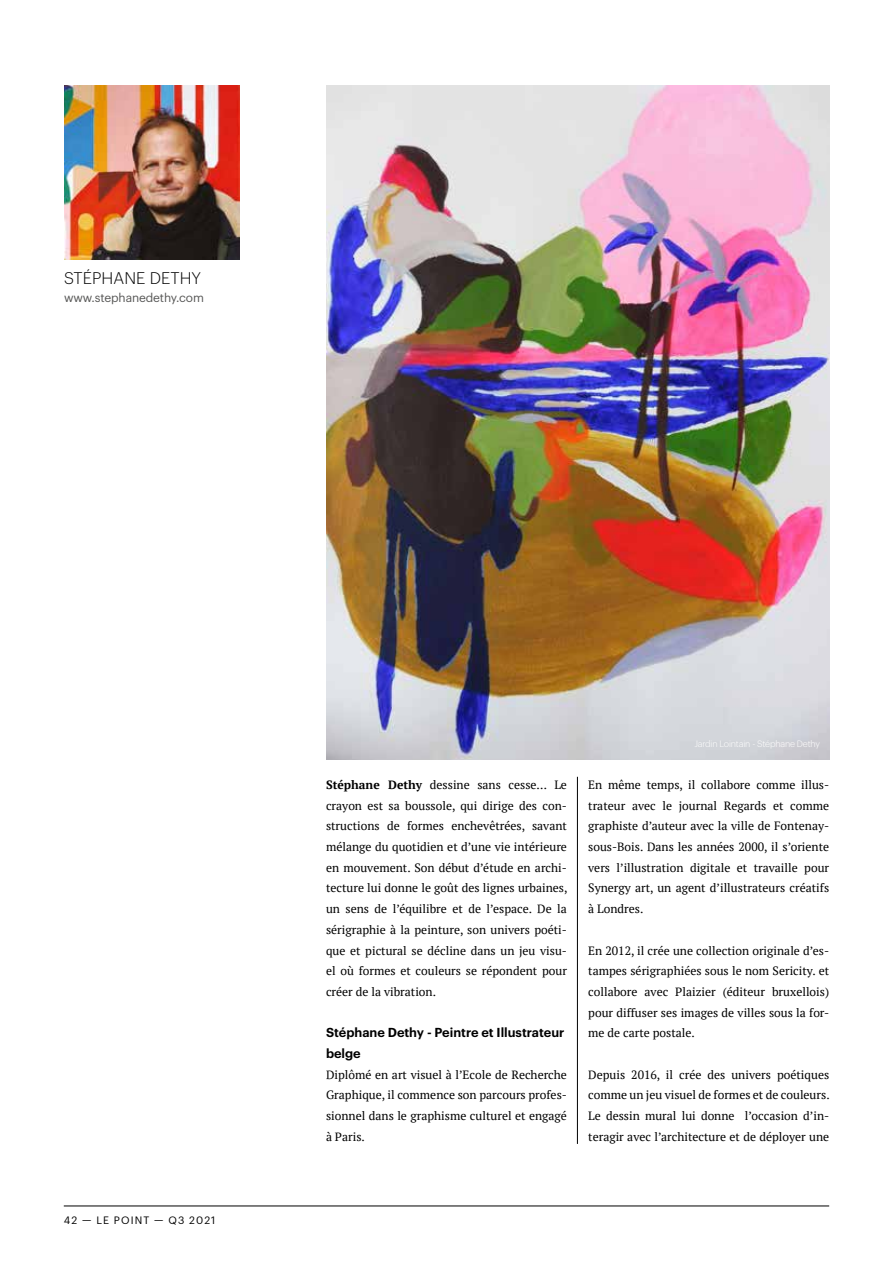
<style>
.page{position:relative;width:893px;height:1263px;background:#fff}
.page>*{position:absolute;margin:0;border:0;box-sizing:border-box;transform-origin:0 0}
.t1{font:300 16.5px "Graphik";letter-spacing:.005em;color:#000}
.t2{font:600 12.75px/20.7px "Graphik";color:#000}
.t3{font:12px/20.7px "PT Serif";color:#000;text-align:justify}
.t4{font:12px "Graphik";letter-spacing:-.01em;color:#575756}
.t5{font:10.5px "Graphik";letter-spacing:.105em;color:#000}
.t6{font:300 9px "Graphik";letter-spacing:-.02em;color:#fff}
.s1{font-weight:700}
</style>
<div class="page">
<hr style="left:64px;top:1206px;width:765px;height:1px;background:#000">
<img style="left:326px;top:85px;width:504px;height:674px">
<hr style="left:577px;top:777px;width:1px;height:367px;background:#000">
<img style="left:64px;top:85px;width:175px;height:175px">
<h1 class="t1" style="left:64px;top:265px;width:139px">STÉPHANE DETHY</h1>
<p class="t4" style="left:64px;top:288px;width:141px">www.stephanedethy.com</p>
<p class="t5" style="left:64px;top:1212px;width:153px">42 — LE POINT — Q3 2021</p>
<p class="t3" style="left:326px;top:774px;width:243px"><span class="s1">Stéphane Dethy</span> dessine sans cesse… Le crayon est sa boussole, qui dirige des con&shy;structions de formes enchevêtrées, savant mélange du quotidien et d’une vie intérieure en mouvement. Son début d’étude en archi&shy;tecture lui donne le goût des lignes urbaines, un sens de l’équilibre et de l’espace. De la sérigraphie à la peinture, son univers poéti&shy;que et pictural se décline dans un jeu visu&shy;el où formes et couleurs se répondent pour créer de la vibration.</p>
<p class="t2" style="left:326px;top:1021px;width:240px">Stéphane Dethy - Peintre et Illustrateur belge</p>
<p class="t3" style="left:326px;top:1064px;width:242px">Diplômé en art visuel à l’Ecole de Recherche Graphique, il commence son parcours profes&shy;sionnel dans le graphisme culturel et engagé à Paris.</p>
<p class="t6" style="left:694px;top:737px;width:127px">Jardin Lointain - Stéphane Dethy</p>
<p class="t3" style="left:588px;top:774px;width:242px">En même temps, il collabore comme illus&shy;trateur avec le journal Regards et comme graphiste d’auteur avec la ville de Fontenay&shy;sous-Bois. Dans les années 2000, il s’oriente vers l’illustration digitale et travaille pour Synergy art, un agent d’illustrateurs créatifs à Londres.</p>
<p class="t3" style="left:588px;top:940px;width:242px">En 2012, il crée une collection originale d’es&shy;tampes sérigraphiées sous le nom Sericity. et collabore avec Plaizier (éditeur bruxellois) pour diffuser ses images de villes sous la for&shy;me de carte postale.</p>
<p class="t3" style="left:588px;top:1064px;width:243px">Depuis 2016, il crée des univers poétiques comme un jeu visuel de formes et de couleurs.<br>Le dessin mural lui donne l’occasion d’in&shy;teragir avec l’architecture et de déployer une</p>
</div>
